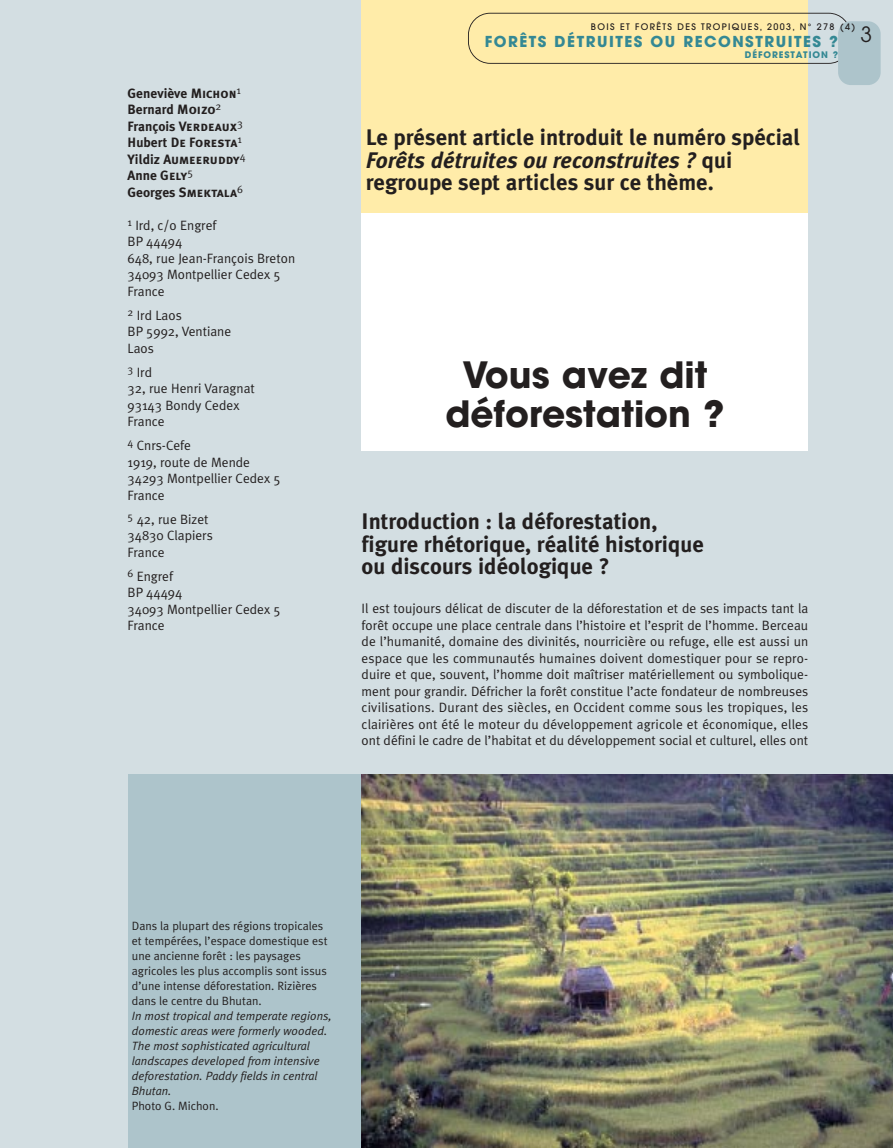
<style>
.page{position:relative;width:893px;height:1148px;background:#fff}
.page>*{position:absolute;margin:0;border:0;box-sizing:border-box;transform-origin:0 0}
.t1{font:700 36px/39px "Avant Garde";color:#231f1f;text-align:center}
.t2{font:700 22.5px/22.5px "Meta Plus";color:#231f1f}
.t3{font:21px "Avant Garde";color:#231f1f}
.t4{font:700 15px "Avant Garde";letter-spacing:.1em;color:#348894}
.t5{font:13.5px/16.5px "Meta Plus Normal";color:#231f1f}
.t6{font:700 13.5px/16.5px "Meta Plus";color:#231f1f}
.t7{font:13.5px/16.5px "Meta Plus Bold Caps";color:#231f1f}
.t8{font:12px/15px "Meta Plus Normal";color:#231f1f}
.t9{font:italic 12px/15px "Meta Plus Normal";color:#231f1f}
.t10{font:500 9px "Avant Garde";letter-spacing:.15em;color:#231f1f}
.t11{font:700 9px "Avant Garde";letter-spacing:.1em;color:#348894}
.s1{font-family:"Meta Plus Bold Caps";font-weight:400}
.s2{font-family:"Meta Plus";font-weight:700}
.s3{font-style:italic}
</style>
<div class="page">
<div style="left:0;top:0;width:892px;height:1147px;background:#d3dee2"></div>
<div style="left:361px;top:0;width:447px;height:451px;background:#fff"></div>
<div style="left:361px;top:0;width:447px;height:213px;background:#ffeca9"></div>
<svg style="left:468px;top:13px;width:379px;height:51px"></svg>
<div style="left:838px;top:21px;width:42px;height:64px;background:#adc4cb;border-radius:13px"></div>
<div style="left:128px;top:774px;width:531px;height:373px;background:#adc4cb"></div>
<img style="left:361px;top:774px;width:531px;height:373px">
<p class="t6" style="left:128px;top:86px;width:117px">Geneviève <span class="s1">Michon</span><sup>1<br></sup>Bernard <span class="s1">Moizo</span><sup>2<br></sup>François <span class="s1">Verdeaux</span><sup>3</sup></p>
<p class="t7" style="left:128px;top:134px;width:120px"><span class="s2">Hubert</span> De Foresta<sup>1<br></sup><span class="s2">Yildiz</span> Aumeeruddy<sup>4</sup></p>
<p class="t6" style="left:128px;top:168px;width:67px">Anne <span class="s1">Gely</span><sup>5</sup></p>
<p class="t7" style="left:128px;top:184px;width:117px"><span class="s2">Georges</span> Smektala<sup>6</sup></p>
<p class="t5" style="left:128px;top:218px;width:169px"><sup>1</sup> Ird, c/o Engref<br>BP 44494<br>648, rue Jean-François Breton<br>34093 Montpellier Cedex 5<br>France</p>
<p class="t5" style="left:128px;top:308px;width:105px"><sup>2</sup> Ird Laos<br>BP 5992, Ventiane<br>Laos</p>
<p class="t5" style="left:128px;top:365px;width:129px"><sup>3</sup> Ird<br>32, rue Henri Varagnat<br>93143 Bondy Cedex<br>France</p>
<p class="t5" style="left:128px;top:438px;width:155px"><sup>4</sup> Cnrs-Cefe<br>1919, route de Mende<br>34293 Montpellier Cedex 5<br>France</p>
<p class="t5" style="left:128px;top:512px;width:87px"><sup>5</sup> 42, rue Bizet<br>34830 Clapiers<br>France</p>
<p class="t5" style="left:128px;top:569px;width:155px"><sup>6</sup> Engref<br>BP 44494<br>34093 Montpellier Cedex 5<br>France</p>
<p class="t10" style="left:591px;top:23px;width:266px">BOIS ET FORÊTS DES TROPIQUES, 2003, N° 278 (4)</p>
<h3 class="t3" style="left:860px;top:26px;width:13px">3</h3>
<p class="t11" style="left:744px;top:51px;width:95px">DÉFORESTATION ?</p>
<p class="t4" style="left:485px;top:36px;width:355px">FORÊTS DÉTRUITES OU RECONSTRUITES ?</p>
<h2 class="t2" style="left:366px;top:128px;width:436px">Le présent article introduit le numéro spécial<br><span class="s3">Forêts détruites ou reconstruites ?</span> qui regroupe sept articles sur ce thème.</h2>
<h1 class="t1" style="left:445px;top:359px;width:280px">Vous avez dit déforestation ?</h1>
<h2 class="t2" style="left:361px;top:512px;width:344px">Introduction : la déforestation, figure rhétorique, réalité historique ou discours idéologique ?</h2>
<p class="t5" style="left:361px;top:601px;width:448px;text-align:justify">Il est toujours délicat de discuter de la déforestation et de ses impacts tant la forêt occupe une place centrale dans l’histoire et l’esprit de l’homme. Berceau de l’humanité, domaine des divinités, nourricière ou refuge, elle est aussi un espace que les communautés humaines doivent domestiquer pour se repro&shy;duire et que, souvent, l’homme doit maîtriser matériellement ou symbolique&shy;ment pour grandir. Défricher la forêt constitue l’acte fondateur de nombreuses civilisations. Durant des siècles, en Occident comme sous les tropiques, les clairières ont été le moteur du développement agricole et économique, elles ont défini le cadre de l’habitat et du développement social et culturel, elles ont</p>
<p class="t8" style="left:132px;top:919px;width:197px">Dans la plupart des régions tropicales et tempérées, l’espace domestique est une ancienne forêt : les paysages agricoles les plus accomplis sont issus d’une intense déforestation. Rizières dans le centre du Bhutan.</p>
<p class="t9" style="left:132px;top:1009px;width:201px">In most tropical and temperate regions, domestic areas were formerly wooded.<br>The most sophisticated agricultural landscapes developed from intensive deforestation. Paddy fields in central Bhutan.</p>
<p class="t8" style="left:132px;top:1099px;width:88px">Photo G. Michon.</p>
</div>
